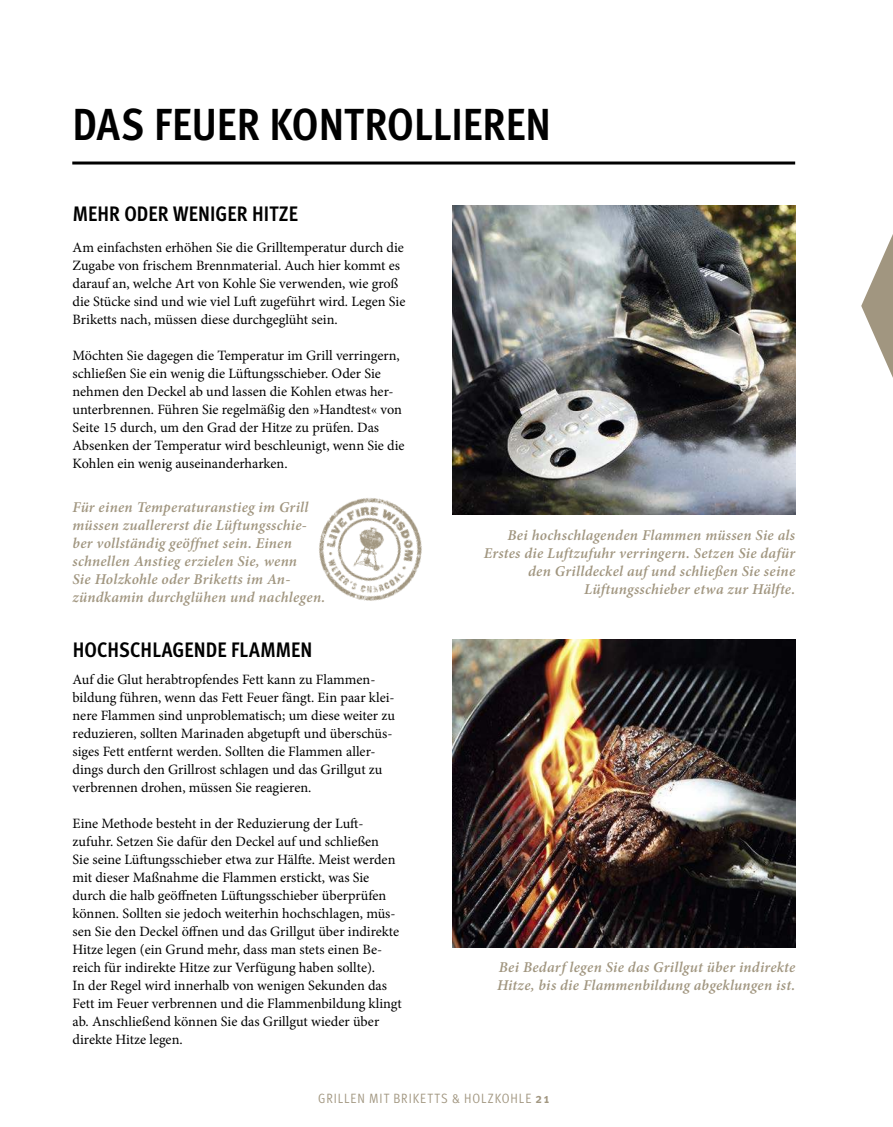
<style>
.page{position:relative;width:893px;height:1127px;background:#fff}
.page>*{position:absolute;margin:0;border:0;box-sizing:border-box;transform-origin:0 0}
.t1{font:700 condensed 45px "Meta Pro";color:#000}
.t2{font:700 condensed 21px "Meta Pro";letter-spacing:.005em;color:#000}
.t3{font:italic 600 15px/18px "Minion Pro";letter-spacing:.015em;color:#a19680}
.t4{font:14.25px/18px "Minion Pro";color:#000}
.t5{font:13.5px "Meta Pro Cond Norm";letter-spacing:.07em;color:#a19680}
.s1{font-family:"Meta Pro";font-weight:700;font-stretch:condensed}
</style>
<div class="page">
<hr style="left:72px;top:161px;width:723px;height:3px;background:#000">
<svg style="left:861px;top:236px;width:31px;height:140px"></svg>
<hr style="left:892px;top:234px;width:1px;height:144px;background:#a19680">
<img style="left:453px;top:639px;width:342px;height:309px">
<img style="left:453px;top:206px;width:342px;height:308px">
<img style="left:319px;top:498px;width:103px;height:103px">
<h1 class="t1" style="left:73px;top:98px;width:480px">DAS FEUER KONTROLLIEREN</h1>
<h2 class="t2" style="left:73px;top:202px;width:227px">MEHR ODER WENIGER HITZE</h2>
<p class="t4" style="left:73px;top:239px;width:334px">Am einfachsten erhöhen Sie die Grilltemperatur durch die Zugabe von frischem Brennmaterial. Auch hier kommt es darauf an, welche Art von Kohle Sie verwenden, wie groß die Stücke sind und wie viel Lut zugeführt wird. Legen Sie Briketts nach, müssen diese durchgeglüht sein.</p>
<p class="t4" style="left:73px;top:347px;width:334px">Möchten Sie dagegen die Temperatur im Grill verringern, schließen Sie ein wenig die Lütungsschieber. Oder Sie nehmen den Deckel ab und lassen die Kohlen etwas her&shy;unterbrennen. Führen Sie regelmäßig den »Handtest« von Seite 15 durch, um den Grad der Hitze zu prüfen. Das Absenken der Temperatur wird beschleunigt, wenn Sie die Kohlen ein wenig auseinanderharken.</p>
<p class="t3" style="left:73px;top:499px;width:254px">Für einen Temperaturanstieg im Grill müss en zuallererst die Lüftungs schie&shy;ber vollständig geöffnet sein. Einen schnellen Anstieg erzielen Sie, wenn<br>Sie Holzkohle oder Briketts im An&shy;zündkamin durchglühen und nachlegen.</p>
<h2 class="t2" style="left:73px;top:637px;width:241px">HOCHSCHLAGENDE FLAMMEN</h2>
<p class="t4" style="left:73px;top:671px;width:324px">Auf die Glut herabtropfendes Fett kann zu Flammen -<br>bil dung führen, wenn das Fett Feuer fängt. Ein paar klei - ner e Flammen sind unproblematisch; um diese weiter zu reduzieren, sollten Marinaden abgetupt und überschüs&shy;siges Fett entfernt werden. Sollten die Flammen aller&shy;dings durch den Grillrost schlagen und das Grillgut zu verbrennen drohen, müssen Sie reagieren.</p>
<p class="t4" style="left:73px;top:815px;width:331px">Eine Methode besteht in der Reduzierung der Lut&shy;zufuhr. Setzen Sie dafür den Deckel auf und schließen<br>Sie seine Lütungsschieber etwa zur Hälte. Meist werden mit dieser Maßnahme die Flammen erstickt, was Sie durch die halb geöfneten Lütungsschieber überprüfen können. Sollten sie je doch weiterhin hochschlagen, müs - sen Sie den Deckel öfnen und das Grill gut über indirekte Hitze legen (ein Grund mehr, dass man stets einen Be - reich für indi rekte Hitze zur Verfügung haben sollte).<br>In der Regel wird innerhalb von wenigen Sekunden das Fett im Feuer verbrennen und die Flammenbildung klingt ab. Anschließend können Sie das Grillgut wieder über direkte Hitze legen.</p>
<p class="t3" style="left:484px;top:528px;width:313px;text-align:right">Bei hochschlagenden Flammen müssen Sie als Erstes die Luftzufuhr verringern. Setzen Sie dafür den Grilldeckel aufund schließen Sie seine Lüftungsschieber etwa zur Hälfte.</p>
<p class="t3" style="left:497px;top:960px;width:300px">Bei Bedarflegen Sie das Grillgut über indirekte<br>Hitze, bis die Flammenbildung abgeklungen ist.</p>
<p class="t5" style="left:318px;top:1090px;width:233px">GRILLEN MIT BRIKETTS &amp; HOLZKOHLE <span class="s1">21</span></p>
</div>
